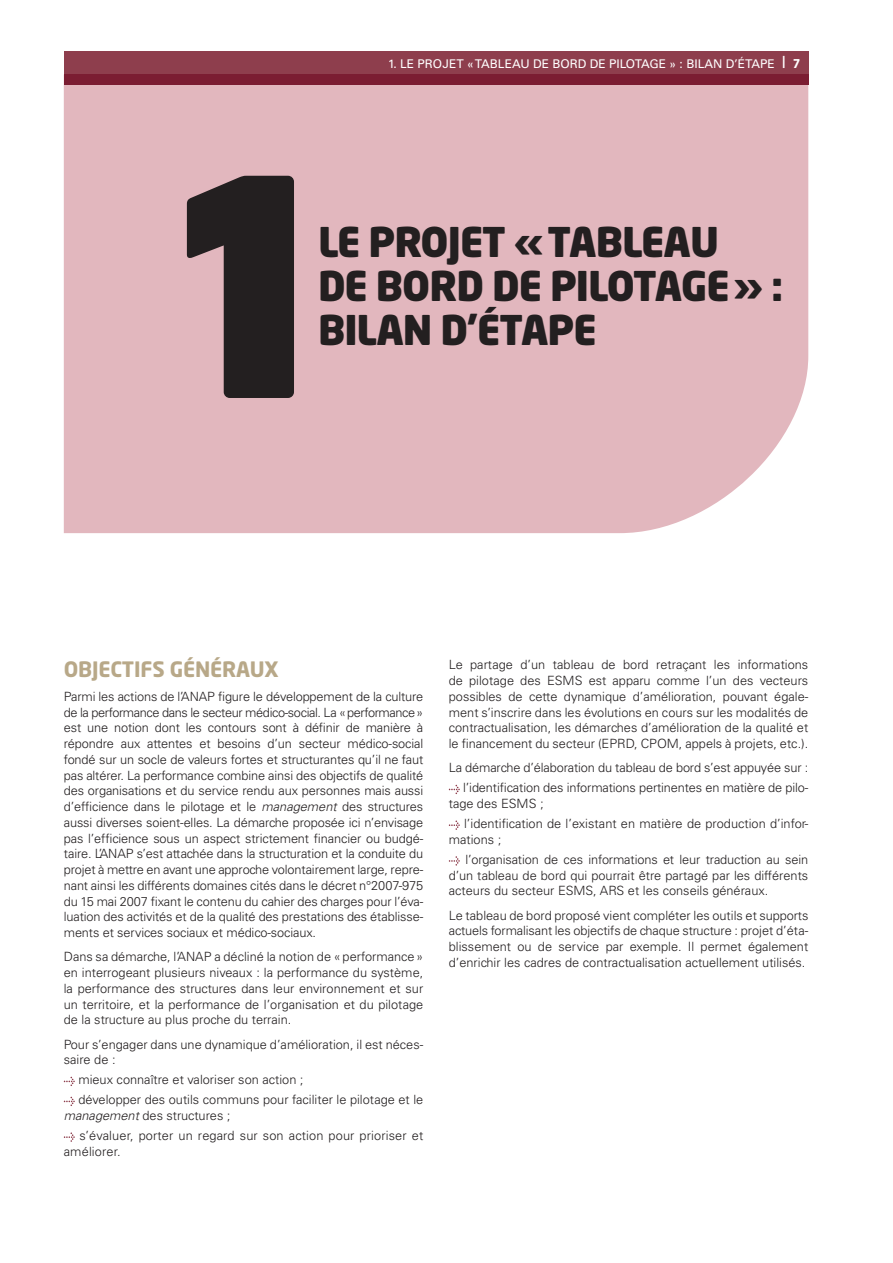
<style>
.page{position:relative;width:893px;height:1263px;background:#fff}
.page>*{position:absolute;margin:0;border:0;box-sizing:border-box;transform-origin:0 0}
.t1{font:900 299.1px "Neo Sans";color:#231f20}
.t2{font:900 40.5px/44px "Neo Sans";letter-spacing:-.025em;color:#231f20}
.t3{font:700 21px "Neo Sans";letter-spacing:-.01em;color:#b8a888}
.t4{font:300 12.75px/15.8px "Univers";color:#231f20}
.t5{font:12px "Univers LT";color:#fff}
.s1{font-family:"Neo Sans";font-weight:700}
.s2{font-style:italic}
</style>
<div class="page">
<div style="left:64px;top:85px;width:744px;height:448px;background:#e2b7be"></div>
<div style="left:64px;top:51px;width:744px;height:25px;background:#8e3e4d"></div>
<div style="left:64px;top:75px;width:744px;height:10px;background:#7b1d32"></div>
<svg style="left:64px;top:1077px;width:11px;height:9px"></svg>
<svg style="left:64px;top:1097px;width:11px;height:9px"></svg>
<svg style="left:64px;top:1132px;width:11px;height:10px"></svg>
<svg style="left:449px;top:785px;width:11px;height:9px"></svg>
<svg style="left:449px;top:821px;width:11px;height:9px"></svg>
<svg style="left:449px;top:856px;width:11px;height:10px"></svg>
<p class="t5" style="left:388px;top:58px;width:414px">1. LE PROJET « TABLEAU DE BORD DE PILOTAGE » : BILAN D’ÉTAPE <sup>|</sup> <span class="s1">7</span></p>
<h1 class="t1" style="left:156px;top:149px;width:202px">1</h1>
<h2 class="t2" style="left:318px;top:223px;width:466px">LE PROJET « TABLEAU<br>DE BORD DE PILOTAGE » :<br>BILAN D’ÉTAPE</h2>
<h3 class="t3" style="left:64px;top:659px;width:216px">OBJECTIFS GÉNÉRAUX</h3>
<p class="t4" style="left:64px;top:690px;width:361px;text-align:justify">Parmi les actions de l’ANAP figure le développement de la culture de la performance dans le secteur médico-social. La « performance » est une notion dont les contours sont à définir de manière à répondre aux attentes et besoins d’un secteur médico-social fondé sur un socle de valeurs fortes et structurantes qu’il ne faut pas altérer. La performance combine ainsi des objectifs de qualité des organisations et du service rendu aux personnes mais aussi d’efficience dans le pilotage et le <span class="s2">management</span> des structures aussi diverses soient-elles. La démarche proposée ici n’envisage pas l’efficience sous un aspect strictement financier ou budgé&shy;taire. L’ANAP s’est attachée dans la structuration et la conduite du projet à mettre en avant une approche volontairement large, repre&shy;nant ainsi les différents domaines cités dans le décret n°2007-975 du 15 mai 2007 fixant le contenu du cahier des charges pour l’éva&shy;luation des activités et de la qualité des prestations des établisse&shy;ments et services sociaux et médico-sociaux.</p>
<p class="t4" style="left:64px;top:950px;width:361px;text-align:justify">Dans sa démarche, l’ANAP a décliné la notion de « performance » en interrogeant plusieurs niveaux : la performance du système, la performance des structures dans leur environnement et sur un territoire, et la performance de l’organisation et du pilotage de la structure au plus proche du terrain.</p>
<p class="t4" style="left:64px;top:1037px;width:361px">Pour s’engager dans une dynamique d’amélioration, il est néces&shy;saire de :</p>
<p class="t4" style="left:78px;top:1071px;width:346px;line-height:20px">mieux connaître et valoriser son action ;<br>développer des outils communs pour faciliter le pilotage et le</p>
<p class="t4" style="left:80px;top:1107px;width:345px;line-height:20px;text-indent:-16px"><span class="s2">management</span> des structures ;<br>s’évaluer, porter un regard sur son action pour prioriser et</p>
<p class="t4" style="left:64px;top:1145px;width:58px">améliorer.</p>
<p class="t4" style="left:449px;top:658px;width:361px;text-align:justify">Le partage d’un tableau de bord retraçant les informations de pilotage des ESMS est apparu comme l’un des vecteurs possibles de cette dynamique d’amélioration, pouvant égale&shy;ment s’inscrire dans les évolutions en cours sur les modalités de contractualisation, les démarches d’amélioration de la qualité et le financement du secteur (EPRD, CPOM, appels à projets, etc.).</p>
<p class="t4" style="left:449px;top:759px;width:361px;line-height:20px;text-align:right">La démarche d’élaboration du tableau de bord s’est appuyée sur : l’identification des informations pertinentes en matière de pilo-</p>
<p class="t4" style="left:464px;top:795px;width:345px;line-height:20px;text-indent:-15px">tage des ESMS ;<br>l’identification de l’existant en matière de production d’infor-</p>
<p class="t4" style="left:465px;top:830px;width:344px;line-height:20px;text-indent:-17px">mations ;<br>l’organisation de ces informations et leur traduction au sein</p>
<p class="t4" style="left:449px;top:868px;width:361px">d’un tableau de bord qui pourrait être partagé par les différents acteurs du secteur ESMS, ARS et les conseils généraux.</p>
<p class="t4" style="left:449px;top:908px;width:361px;text-align:justify">Le tableau de bord proposé vient compléter les outils et supports actuels formalisant les objectifs de chaque structure : projet d’éta&shy;blissement ou de service par exemple. Il permet également d’enrichir les cadres de contractualisation actuellement utilisés.</p>
</div>
